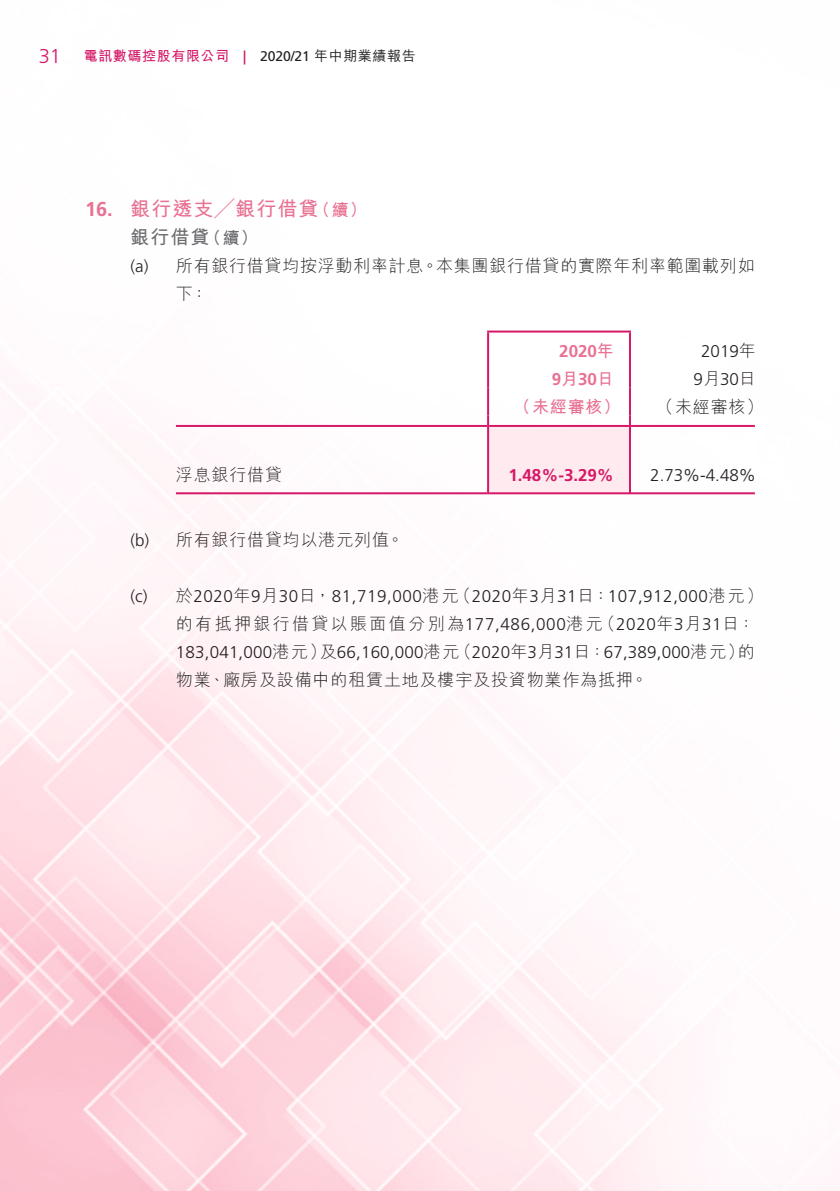
<style>
.page{position:relative;width:840px;height:1191px;background:#fff}
.page>*{position:absolute;margin:0;border:0;box-sizing:border-box;transform-origin:0 0}
.Heading_3{font:700 20px "M Hei HK";letter-spacing:.05em;color:#e97192}
.Heading_3-2{font:700 20px "Frutiger LT Std";color:#e97192}
.t1{font:300 20px "Frutiger LT Std";color:#d51967}
.Heading_4{font:700 19px "M Hei HK";color:#6c6d70}
.Body_Text{font:300 17px "Frutiger LT Std";letter-spacing:.03em;color:#231f20}
.Body_Text-2{font:300 17px/28px "M Hei HK";letter-spacing:.05em;color:#231f20}
.Body_Text-3{font:300 17px "M Hei HK";letter-spacing:.14em;color:#231f20}
.Body_Text-4{font:300 17px "Frutiger LT Std";letter-spacing:.01em;color:#231f20}
.Body_Text-5{font:700 17px "Frutiger LT Std";color:#d51967}
.Body_Text-6{font:700 17px "Frutiger LT Std";color:#e97192}
.Body_Text-7{font:700 17px "M Hei HK";color:#e97192}
.Heading_3-3{font:700 17px "M Hei HK";color:#e97192}
.Heading_4-2{font:700 17px "M Hei HK";color:#6c6d70}
.t2{font:14px "Frutiger LT Std";letter-spacing:-.005em;color:#231f20}
.t3{font:700 14px "M Hei HK";letter-spacing:.045em;color:#d51967}
.t4{font:700 14px "Frutiger LT Std";color:#d51967}
.s1{font-family:"M Hei HK";font-weight:500}
.s2{font-family:"M Hei HK"}
.s3{font-family:"Frutiger LT Std"}
</style>
<div class="page">
<img style="left:0;top:330px;width:755px;height:861px">
<hr style="left:487px;top:330px;width:143px;height:2px;background:#d51967">
<hr style="left:487px;top:332px;width:2px;height:55px;background:#d51967">
<hr style="left:628px;top:332px;width:2px;height:55px;background:#d51967">
<hr style="left:487px;top:387px;width:2px;height:28px;background:#d51967">
<hr style="left:628px;top:387px;width:2px;height:28px;background:#d51967">
<svg style="left:487px;top:415px;width:143px;height:79px;background:#fee8ed"></svg>
<hr style="left:176px;top:425px;width:311px;height:2px;background:#d51967">
<hr style="left:489px;top:425px;width:139px;height:2px;background:#d51967">
<hr style="left:630px;top:425px;width:124px;height:2px;background:#d51967">
<hr style="left:176px;top:492px;width:311px;height:2px;background:#d51967">
<hr style="left:489px;top:492px;width:139px;height:2px;background:#d51967">
<hr style="left:630px;top:492px;width:124px;height:2px;background:#d51967">
<p class="t1" style="left:39px;top:45px;width:23px">31</p>
<p class="t3" style="left:84px;top:46px;width:147px">電訊數碼控股有限公司</p>
<p class="t4" style="left:243px;top:48px;width:5px">|</p>
<p class="t2" style="left:260px;top:48px;width:157px">2020/21 <span class="s1">年中期業績報告</span></p>
<p class="Heading_3-2" style="left:85px;top:198px;width:29px">16.</p>
<p class="Heading_3" style="left:130px;top:194px;width:189px">銀行透支╱銀行借貸</p>
<p class="Heading_3-3" style="left:313px;top:198px;width:55px">（續(</p>
<p class="Heading_4" style="left:130px;top:224px;width:80px">銀行借貸</p>
<p class="Body_Text-2" style="left:176px;top:252px;width:580px">所有銀行借貸均按浮動利率計息。本集團銀行借貸的實際年利率範圍載列如</p>
<p class="Heading_4-2" style="left:204px;top:226px;width:55px">（續(</p>
<p class="Body_Text" style="left:130px;top:257px;width:19px">a( )</p>
<p class="Body_Text-2" style="left:176px;top:280px;width:33px">下：</p>
<p class="Body_Text-6" style="left:559px;top:341px;width:56px">2020<span class="s2">年</span></p>
<p class="Body_Text-6" style="left:551px;top:369px;width:64px"><span class="s2">月</span>9 30<span class="s2">日</span></p>
<p class="Body_Text-7" style="left:513px;top:395px;width:108px">（未經審核）</p>
<p class="Body_Text" style="left:700px;top:342px;width:56px">2019<span class="s2">年</span></p>
<p class="Body_Text" style="left:693px;top:370px;width:64px"><span class="s2">月</span>9 30<span class="s2">日</span></p>
<p class="Body_Text-2" style="left:656px;top:393px;width:108px">（未經審核(</p>
<p class="Body_Text" style="left:130px;top:530px;width:20px">b( )</p>
<p class="Body_Text" style="left:130px;top:586px;width:18px">c( )</p>
<p class="Body_Text-2" style="left:176px;top:460px;width:108px">浮息銀行借貸</p>
<p class="Body_Text-2" style="left:176px;top:525px;width:229px">所有銀行借貸均以港元列值。</p>
<p class="Body_Text-5" style="left:508px;top:465px;width:107px">1.48%-3.29%</p>
<p class="Body_Text" style="left:650px;top:465px;width:107px">2.73%-4.48%</p>
<p class="Body_Text" style="left:454px;top:586px;width:310px"><span class="s2">（</span>2020<span class="s2">年 月</span>3 31<span class="s2">日：</span>107,912,000<span class="s2">港元(</span></p>
<p class="Body_Text" style="left:176px;top:586px;width:284px"><span class="s2">於</span>2020<span class="s2">年 月</span>9 30<span class="s2">日，</span>81,719,000<span class="s2">港元</span></p>
<p class="Body_Text-3" style="left:176px;top:615px;width:428px">的有抵押銀行借貸以賬面值分別為<span class="s3">177,486,000</span>港元</p>
<p class="Body_Text" style="left:598px;top:614px;width:158px"><span class="s2">（</span>2020<span class="s2">年 月</span>3 31<span class="s2">日：</span></p>
<p class="Body_Text-2" style="left:176px;top:637px;width:473px"><span class="s3">183,041,000</span>港元）<br>物業、廠房及設備中的租賃土地及樓宇及投資物業作為抵押。</p>
<p class="Body_Text-4" style="left:454px;top:642px;width:291px"><span class="s2">（</span>2020<span class="s2">年月</span>3 31<span class="s2">日：</span>67,389,000<span class="s2">港元）</span></p>
<p class="Body_Text" style="left:319px;top:642px;width:141px"><span class="s2">及</span>66,160,000<span class="s2">港元</span></p>
<p class="Body_Text-2" style="left:737px;top:637px;width:18px">的</p>
</div>
